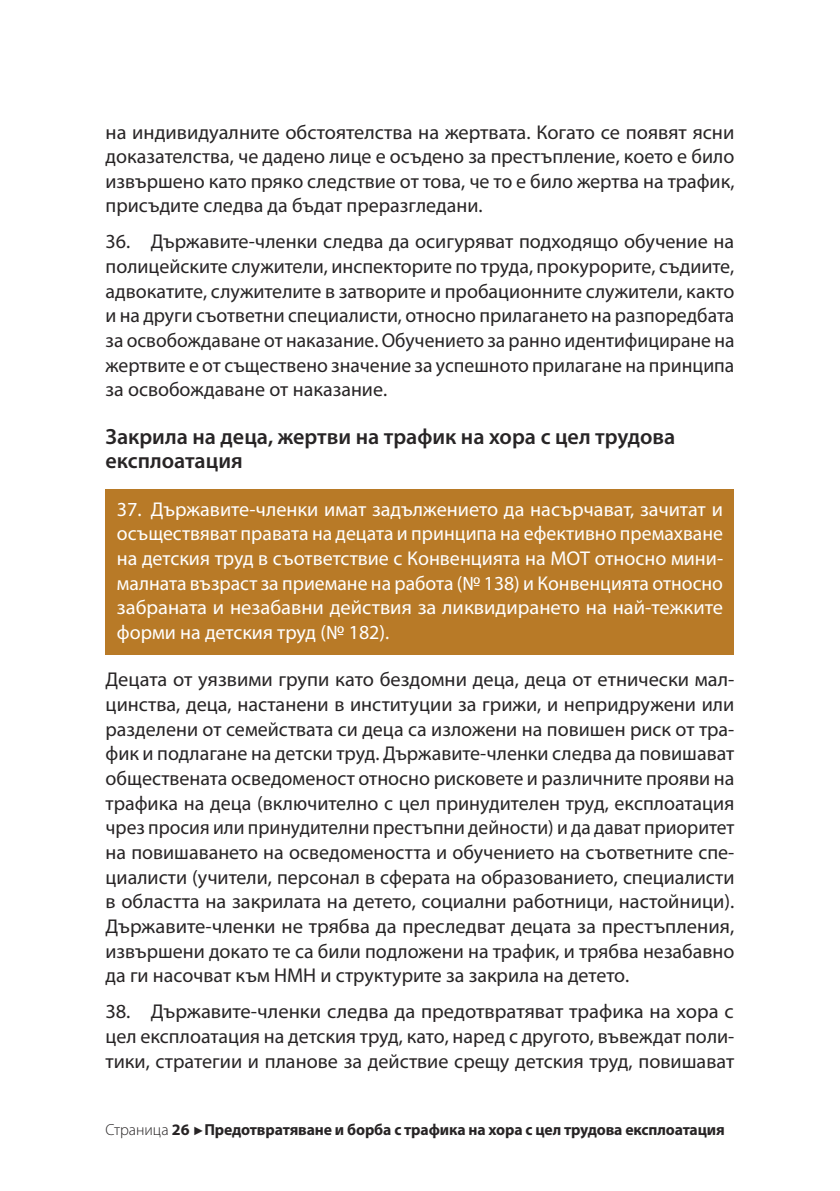
<style>
.page{position:relative;width:840px;height:1191px;background:#fff}
.page>*{position:absolute;margin:0;border:0;box-sizing:border-box;transform-origin:0 0}
.t1{font:600 22px/24.6px "Myriad Pro";color:#272425}
.t2{font:20px/24.6px "Myriad Pro";color:#272425;text-align:justify}
.t3{font:20px/24.6px "Myriad Pro";color:#fff;text-align:justify}
.t4{font:700 16px "Myriad Pro";letter-spacing:-.01em;color:#272425}
.s1{font-weight:300}
.s2{font-family:"Arial";font-weight:400;font-size:12px}
</style>
<div class="page">
<div style="left:105px;top:489px;width:629px;height:166px;background:#b87a27"></div>
<p class="t2" style="left:105px;top:121px;width:630px">на индивидуалните обстоятелства на жертвата. Когато се появят ясни доказателства, че дадено лице е осъдено за престъпление, което е било извършено като пряко следствие от това, че то е било жертва на трафик, присъдите следва да бъдат преразгледани.</p>
<p class="t2" style="left:105px;top:231px;width:630px">36. Държавите-членки следва да осигуряват подходящо обучение на полицейските служители, инспекторите по труда, прокурорите, съдиите, адвокатите, служителите в затворите и пробационните служители, както и на други съответни специалисти, относно прилагането на разпоредбата за освобождаване от наказание. Обучението за ранно идентифициране на жертвите е от съществено значение за успешното прилагане на принципа за освобождаване от наказание.</p>
<p class="t1" style="left:105px;top:424px;width:571px">Закрила на деца, жертви на трафик на хора с цел трудова експлоатация</p>
<p class="t3" style="left:117px;top:498px;width:607px">37. Държавите-членки имат задължението да насърчават, зачитат и осъществяват правата на децата и принципа на ефективно премахване на детския труд в съответствие с Конвенцията на МОТ относно мини&shy;малната възраст за приемане на работа (№ 138) и Конвенцията относно забраната и незабавни действия за ликвидирането на най-тежките форми на детския труд (№ 182).</p>
<p class="t2" style="left:105px;top:669px;width:630px">Децата от уязвими групи като бездомни деца, деца от етнически мал&shy;цинства, деца, настанени в институции за грижи, и непридружени или разделени от семействата си деца са изложени на повишен риск от тра&shy;фик и подлагане на детски труд. Държавите-членки следва да повишават обществената осведоменост относно рисковете и различните прояви на трафика на деца (включително с цел принудителен труд, експлоатация чрез просия или принудителни престъпни дейности) и да дават приоритет на повишаването на осведомеността и обучението на съответните спе&shy;циалисти (учители, персонал в сферата на образованието, специалисти в областта на закрилата на детето, социални работници, настойници).<br>Държавите-членки не трябва да преследват децата за престъпления, извършени докато те са били подложени на трафик, и трябва незабавно да ги насочват към НМН и структурите за закрила на детето.</p>
<p class="t2" style="left:105px;top:1000px;width:630px">38. Държавите-членки следва да предотвратяват трафика на хора с цел експлоатация на детския труд, като, наред с другото, въвеждат поли&shy;тики, стратегии и планове за действие срещу детския труд, повишават</p>
<p class="t4" style="left:105px;top:1120px;width:620px"><span class="s1">Страница</span> 26 <span class="s2">►</span>Предотвратяване и борба с трафика на хора с цел трудова експлоатация</p>
</div>
